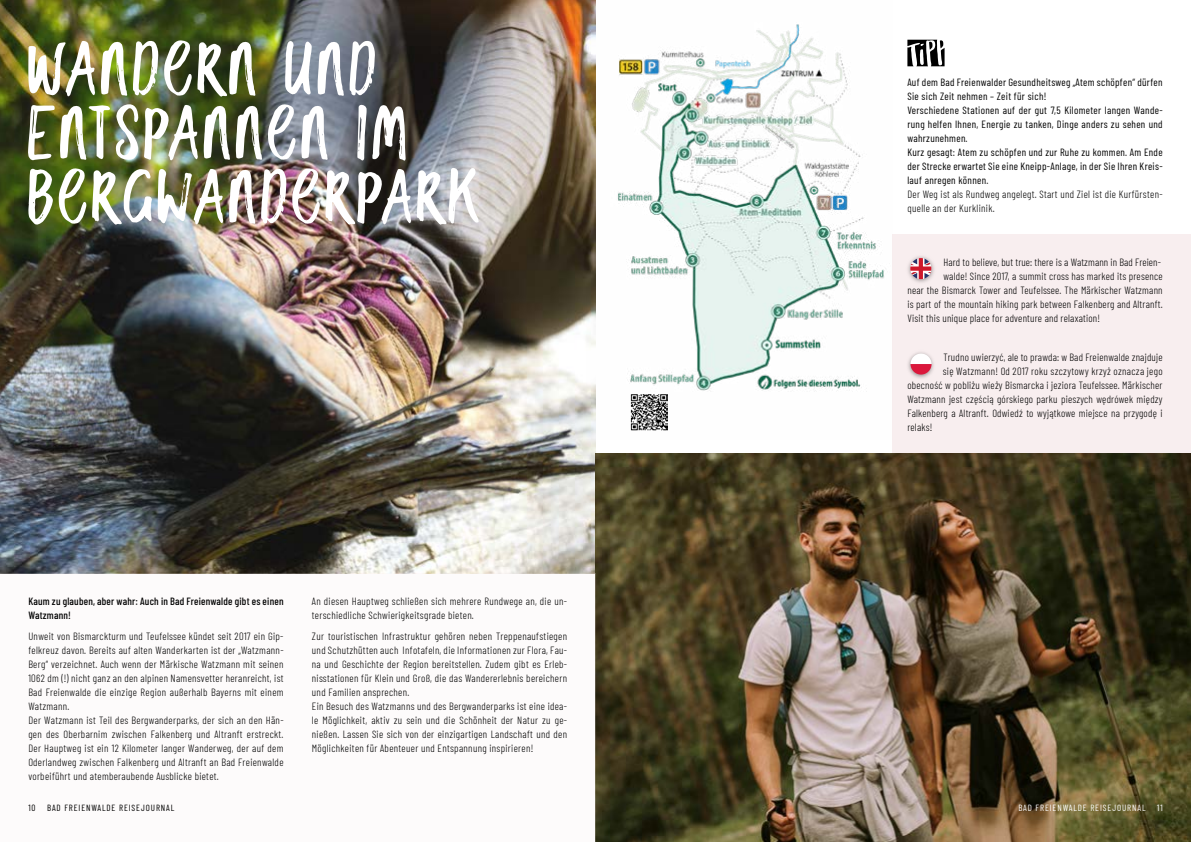
<style>
.page{position:relative;width:1191px;height:842px;background:#fff}
.page>*{position:absolute;margin:0;border:0;box-sizing:border-box;transform-origin:0 0}
.t1{font:72px/64px "Mistress Benedict";letter-spacing:.04em;color:#fff}
.t2{font:300 10.5px/14px "Barlow Condensed";letter-spacing:.03em;color:#000}
.t3{font:10.5px/14px "Barlow Condensed";letter-spacing:.03em;color:#000}
.t4{font:500 10.5px/14px "Barlow Condensed";letter-spacing:.02em;color:#000}
.t5{font:300 10.5px "Barlow Condensed";letter-spacing:.01em;color:#000}
.t6{font:9px "Barlow Condensed";letter-spacing:.1em;color:#fff}
.t7{font:9px "Barlow Condensed";letter-spacing:.1em;color:#000}
</style>
<div class="page">
<img style="left:0;top:0;width:595px;height:573px">
<img style="left:595px;top:453px;width:596px;height:389px">
<div style="left:0;top:573px;width:595px;height:269px;background:#fdfbfb"></div>
<div style="left:892px;top:234px;width:299px;height:219px;background:#f8eeef"></div>
<svg style="left:907px;top:40px;width:37px;height:26px"></svg>
<img style="left:908px;top:352px;width:26px;height:27px">
<svg style="left:910px;top:354px;width:21px;height:21px"></svg>
<img style="left:908px;top:256px;width:26px;height:27px">
<svg style="left:910px;top:258px;width:21px;height:21px"></svg>
<img style="left:586px;top:0;width:298px;height:439px">
<img style="left:630px;top:394px;width:38px;height:37px">
<h1 class="t1" style="left:28px;top:36px;width:455px">WANDERN UND<br>ENTSPANNEN IM<br>BERGWANDERPARK</h1>
<p class="t4" style="left:28px;top:594px;width:257px">Kaum zu glauben, aber wahr: Auch in Bad Freienwalde gibt es einen<br>Watzmann!</p>
<p class="t2" style="left:28px;top:629px;width:257px">Unweit von Bismarckturm und Teufelssee kündet seit 2017 ein Gip&shy;felkreuz davon. Bereits auf alten Wanderkarten ist der „Watzmann-Berg“ verzeichnet. Auch wenn der Märkische Watzmann mit seinen 1062 dm (!) nicht ganz an den alpinen Namensvetter heranreicht, ist Bad Freienwalde die einzige Region außerhalb Bayerns mit einem Watzmann.<br>Der Watzmann ist Teil des Bergwanderparks, der sich an den Hän&shy;gen des Oberbarnim zwischen Falkenberg und Altranft erstreckt.<br>Der Hauptweg ist ein 12 Kilometer langer Wanderweg, der auf dem Oderlandweg zwischen Falkenberg und Altranft an Bad Freienwalde vorbeiführt und atemberaubende Ausblicke bietet.</p>
<p class="t7" style="left:28px;top:802px;width:9px">10</p>
<p class="t7" style="left:47px;top:802px;width:129px">BAD FREIENWALDE REISEJOURNAL</p>
<p class="t2" style="left:312px;top:594px;width:257px">An diesen Hauptweg schließen sich mehrere Rundwege an, die un&shy;terschiedliche Schwierigkeitsgrade bieten.</p>
<p class="t2" style="left:312px;top:629px;width:257px">Zur touristischen Infrastruktur gehören neben Treppenaufstiegen und Schutzhütten auch Infotafeln, die Informationen zur Flora, Fau&shy;na und Geschichte der Region bereitstellen. Zudem gibt es Erleb&shy;nisstationen für Klein und Groß, die das Wandererlebnis bereichern und Familien ansprechen.<br>Ein Besuch des Watzmanns und des Bergwanderparks ist eine idea&shy;le Möglichkeit, aktiv zu sein und die Schönheit der Natur zu ge&shy;nießen. Lassen Sie sich von der einzigartigen Landschaft und den Möglichkeiten für Abenteuer und Entspannung inspirieren!</p>
<p class="t3" style="left:907px;top:74px;width:257px">Auf dem Bad Freienwalder Gesundheitsweg „Atem schöpfen“ dürfen Sie sich Zeit nehmen – Zeit für sich!<br>Verschiedene Stationen auf der gut 7,5 Kilometer langen Wande&shy;rung helfen Ihnen, Energie zu tanken, Dinge anders zu sehen und wahrzunehmen.<br>Kurz gesagt: Atem zu schöpfen und zur Ruhe zu kommen. Am Ende der Strecke erwartet Sie eine Kneipp-Anlage, in der Sie Ihren Kreis&shy;lauf anregen können.</p>
<p class="t2" style="left:907px;top:186px;width:257px">Der Weg ist als Rundweg angelegt. Start und Ziel ist die Kurfürsten&shy;quelle an der Kurklinik.</p>
<p class="t5" style="left:943px;top:254px;width:219px">Hard to believe, but true: there is a Watzmann in Bad Freien-</p>
<p class="t2" style="left:943px;top:268px;width:221px">walde! Since 2017, a summit cross has marked its presence</p>
<p class="t2" style="left:907px;top:282px;width:257px">near the Bismarck Tower and Teufelssee. The Märkischer Watzmann</p>
<p class="t2" style="left:907px;top:296px;width:257px">is part of the mountain hiking park between Falkenberg and Altranft.</p>
<p class="t2" style="left:907px;top:310px;width:194px">Visit this unique place for adventure and relaxation!</p>
<p class="t2" style="left:943px;top:350px;width:221px">Trudno uwierzyć, ale to prawda: w Bad Freienwalde znajduje</p>
<p class="t2" style="left:942px;top:364px;width:221px">się Watzmann! Od 2017 roku szczytowy krzyż oznacza jego</p>
<p class="t2" style="left:907px;top:378px;width:257px">obecność w pobliżu wieży Bismarcka i jeziora Teufelssee. Märkischer</p>
<p class="t2" style="left:907px;top:392px;width:257px">Watzmann jest częścią górskiego parku pieszych wędrówek między</p>
<p class="t2" style="left:907px;top:406px;width:257px">Falkenberg a Altranft. Odwiedź to wyjątkowe miejsce na przygodę i</p>
<p class="t2" style="left:907px;top:420px;width:26px">relaks!</p>
<p class="t6" style="left:1018px;top:802px;width:129px">BAD FREIENWALDE REISEJOURNAL</p>
<p class="t6" style="left:1157px;top:802px;width:7px">11</p>
</div>
